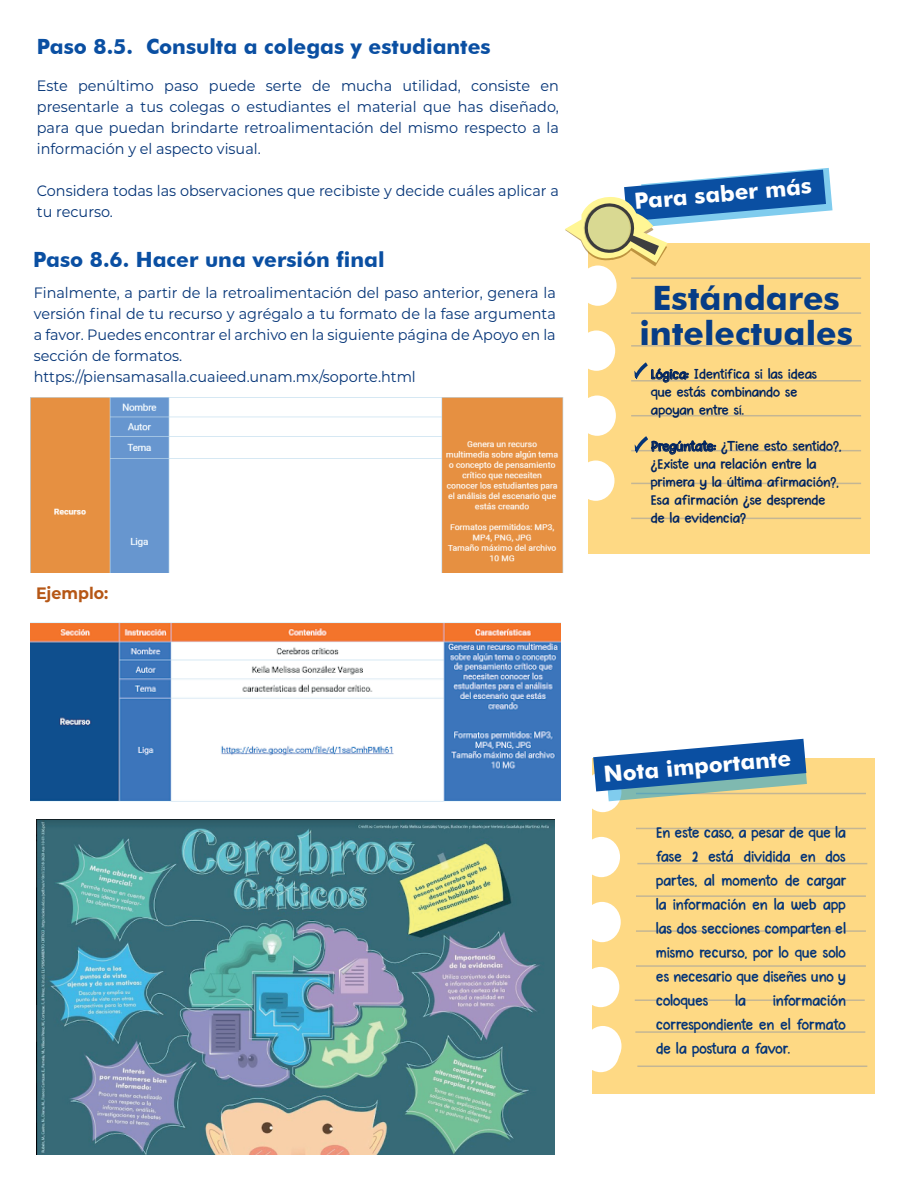
<style>
.page{position:relative;width:918px;height:1188px;background:#fff}
.page>*{position:absolute;margin:0;border:0;box-sizing:border-box;transform-origin:0 0}
.t1{font:700 33.6px/35.1px "Futura BT";color:#073d86;text-align:center}
.t2{font:700 22.35px "Futura BT";color:#fff}
.t3{font:700 21px "Futura BT";color:#0a4fa2}
.t4{font:16.5px/24px "Pink Chicken";letter-spacing:.015em;color:#043477;text-align:justify;scale:.96 1}
.t5{font:700 16.5px "Montserrat";color:#b65716;scale:.96 1}
.t6{font:15px/21px "Montserrat";color:#043477;scale:.96 1}
.t7{font:15px/18px "Pink Chicken";color:#00235f}
</style>
<div class="page">
<div style="left:636px;top:758px;width:239px;height:335px;background:#fed984"></div>
<div style="left:593px;top:758px;width:43px;height:335px;background:#fed984"></div>
<div style="left:584px;top:772px;width:37px;height:40px;background:#fff;border-radius:50%"></div>
<div style="left:583px;top:837px;width:37px;height:40px;background:#fff;border-radius:50%"></div>
<div style="left:583px;top:902px;width:38px;height:40px;background:#fff;border-radius:50%"></div>
<div style="left:582px;top:967px;width:37px;height:40px;background:#fff;border-radius:50%"></div>
<div style="left:582px;top:1032px;width:37px;height:40px;background:#fff;border-radius:50%"></div>
<hr style="left:636px;top:793px;width:230px;height:1px;background:#9b9da0">
<hr style="left:636px;top:828px;width:230px;height:1px;background:#9b9da0">
<hr style="left:636px;top:895px;width:230px;height:2px;background:#9b9da0">
<hr style="left:637px;top:863px;width:230px;height:1px;background:#9b9da0">
<hr style="left:636px;top:930px;width:230px;height:2px;background:#9b9da0">
<hr style="left:636px;top:965px;width:230px;height:2px;background:#9b9da0">
<hr style="left:635px;top:999px;width:230px;height:2px;background:#9b9da0">
<hr style="left:635px;top:1031px;width:230px;height:2px;background:#9b9da0">
<div style="left:584px;top:1026px;width:38px;height:40px;background:#fff;border-radius:50%"></div>
<hr style="left:637px;top:1066px;width:230px;height:1px;background:#9b9da0">
<svg style="left:593px;top:739px;width:214px;height:62px"></svg>
<img style="left:31px;top:398px;width:533px;height:175px">
<img style="left:31px;top:623px;width:529px;height:179px">
<div style="left:631px;top:243px;width:239px;height:310px;background:#fed984"></div>
<div style="left:588px;top:243px;width:43px;height:310px;background:#fed984"></div>
<div style="left:579px;top:266px;width:38px;height:40px;background:#fff;border-radius:50%"></div>
<div style="left:578px;top:331px;width:37px;height:40px;background:#fff;border-radius:50%"></div>
<div style="left:578px;top:396px;width:38px;height:40px;background:#fff;border-radius:50%"></div>
<div style="left:577px;top:461px;width:38px;height:40px;background:#fff;border-radius:50%"></div>
<hr style="left:631px;top:277px;width:230px;height:2px;background:#9b9da0">
<hr style="left:631px;top:312px;width:230px;height:2px;background:#9b9da0">
<hr style="left:631px;top:345px;width:230px;height:2px;background:#9b9da0">
<hr style="left:631px;top:380px;width:230px;height:2px;background:#9b9da0">
<hr style="left:631px;top:415px;width:230px;height:1px;background:#9b9da0">
<hr style="left:631px;top:450px;width:230px;height:1px;background:#9b9da0">
<hr style="left:631px;top:483px;width:230px;height:1px;background:#9b9da0">
<hr style="left:631px;top:518px;width:230px;height:1px;background:#9b9da0">
<svg style="left:565px;top:168px;width:268px;height:98px"></svg>
<svg style="left:634px;top:362px;width:55px;height:21px"></svg>
<svg style="left:635px;top:436px;width:81px;height:48px"></svg>
<img style="left:37px;top:820px;width:517px;height:334px">
<h3 class="t3" style="left:37px;top:34px;width:455px">Paso 8.5. Consulta a colegas y estudiantes</h3>
<p class="t6" style="left:37px;top:74px;width:545px;text-align:justify">Este penúltimo paso puede serte de mucha utilidad, consiste en presentarle a tus colegas o estudiantes el material que has diseñado, para que puedan brindarte retroalimentación del mismo respecto a la información y el aspecto visual.</p>
<p class="t6" style="left:37px;top:179px;width:545px">Considera todas las observaciones que recibiste y decide cuáles aplicar a tu recurso.</p>
<h3 class="t3" style="left:33px;top:247px;width:353px">Paso 8.6. Hacer una versión final</h3>
<p class="t6" style="left:34px;top:281px;width:545px">Finalmente, a partir de la retroalimentación del paso anterior, genera la versión final de tu recurso y agrégalo a tu formato de la fase argumenta a favor. Puedes encontrar el archivo en la siguiente página de Apoyo en la sección de formatos. https://piensamasalla.cuaieed.unam.mx/soporte.html</p>
<p class="t5" style="left:36px;top:581px;width:77px">Ejemplo:</p>
<h2 class="t2" style="left:633px;top:188px;width:179px;rotate:-5deg">Para saber más</h2>
<h1 class="t1" style="left:639px;top:280px;width:215px">Estándares intelectuales</h1>
<p class="t7" style="left:651px;top:365px;width:168px">Lógica: Identifica si las ideas que estás combinando se apoyan entre sí.</p>
<p class="t7" style="left:651px;top:437px;width:192px">Pregúntate: ¿Tiene esto sentido?, ¿Existe una relación entre la primera y la última afirmación?,<br>Esa afirmación ¿se desprende de la evidencia?</p>
<h2 class="t2" style="left:603px;top:761px;width:190px;rotate:-5deg">Nota importante</h2>
<p class="t4" style="left:656px;top:820px;width:199px">En este caso, a pesar de que la fase 2 está dividida en dos partes, al momento de cargar la información en la web app las dos secciones comparten el mismo recurso, por lo que solo es necesario que diseñes uno y coloques</p>
<p class="t4" style="left:736px;top:988px;width:12px">la</p>
<p class="t4" style="left:656px;top:988px;width:199px;text-indent:117px">información correspondiente en el formato de la postura a favor.</p>
</div>
